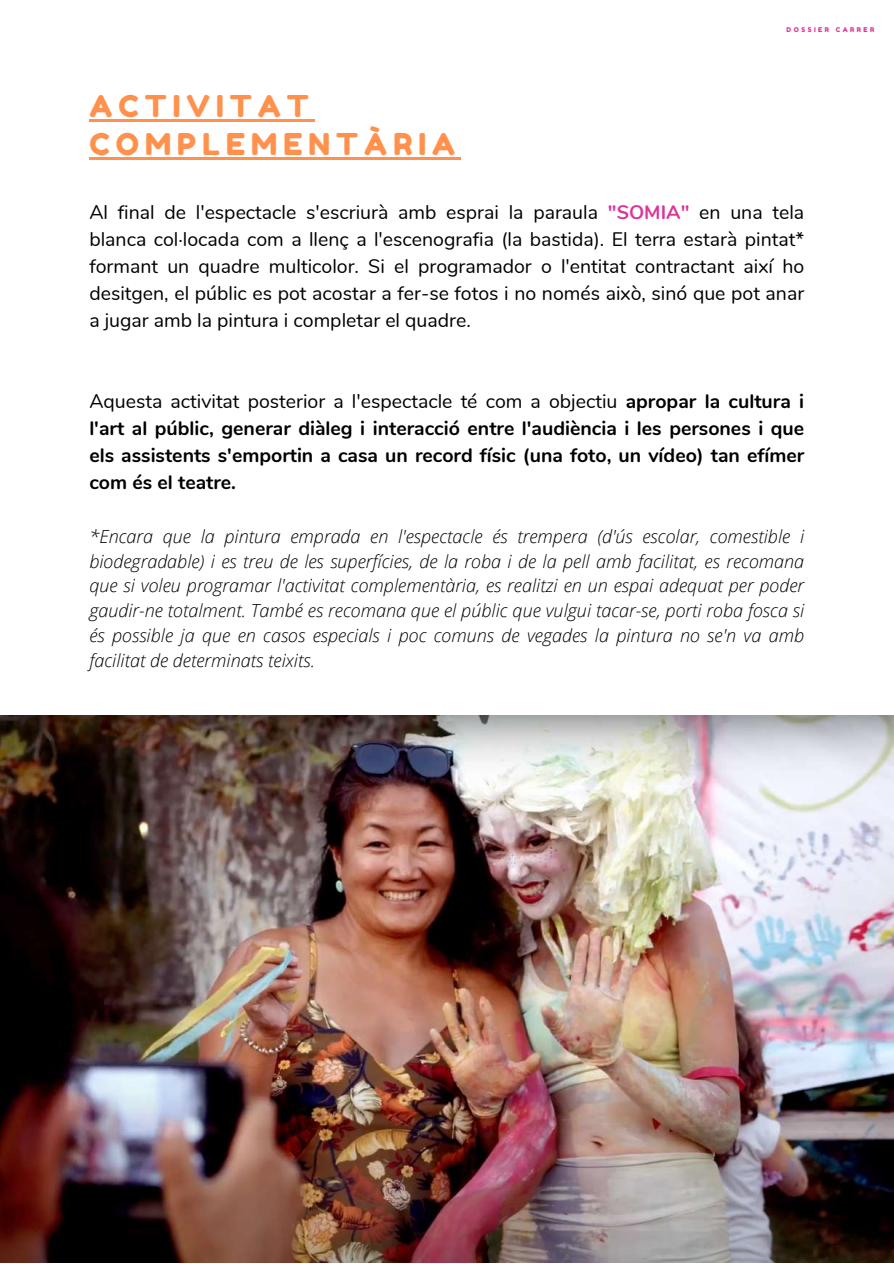
<style>
.page{position:relative;width:894px;height:1264px;background:#fff}
.page>*{position:absolute;margin:0;border:0;box-sizing:border-box;transform-origin:0 0}
.t1{font:30px/38.2px "Fredoka One";letter-spacing:.2em;color:#ff914d}
.t2{font:19.5px/27px "Nunito";color:#000;text-align:justify}
.t3{font:700 19.5px/27px "Nunito";color:#000;text-align:justify}
.t4{font:italic 300 18px/24.8px "Open Sans";color:#000;text-align:justify}
.t5{font:6.6px "Fredoka One";letter-spacing:.38em;color:#db349a}
.s1{font-weight:700;color:#db349a}
.s2{font-weight:400}
</style>
<div class="page">
<img style="left:0;top:716px;width:893px;height:546px">
<hr style="left:89px;top:119px;width:226px;height:3px;background:#ff914d">
<hr style="left:89px;top:158px;width:372px;height:2px;background:#ff914d">
<h1 class="t1" style="left:89px;top:87px;width:367px">ACTIVITAT<br>COMPLEMENTÀ RIA</h1>
<p class="t5" style="left:786px;top:26px;width:89px">DOSSIER CARRER</p>
<p class="t2" style="left:89px;top:199px;width:716px">Al final de l'espectacle s'escriurà amb esprai la paraula <span class="s1">"SOMIA"</span> en una tela blanca col·locada com a llenç a l'escenografia (la bastida). El terra estarà pintat* formant un quadre multicolor. Si el programador o l'entitat contractant així ho desitgen, el pú blic es pot acostar a fer-se fotos i no només això, sinó que pot anar a jugar amb la pintura i completar el quadre.</p>
<p class="t3" style="left:89px;top:388px;width:716px"><span class="s2">Aquesta activitat posterior a l'espectacle té com a objectiu</span> apropar la cultura i l'art al públic, generar diàleg i interacció entre l'audiència i les persones i que els assistents s'emportin a casa un record físic (una foto, un vídeo) tan efímer com és el teatre.</p>
<p class="t4" style="left:89px;top:523px;width:716px">*Encara que la pintura emprada en l'espectacle és trempera (d'ús escolar, comestible i biodegradable) i es treu de les superfícies, de la roba i de la pell amb facilitat, es recomana que si voleu programar l'activitat complementària, es realitzi en un espai adequat per poder gaudir-ne totalment. També es recomana que el públic que vulgui tacar-se, porti roba fosca si és possible ja que en casos especials i poc comuns de vegades la pintura no se'n va amb facilitat de determinats teixits.</p>
</div>
